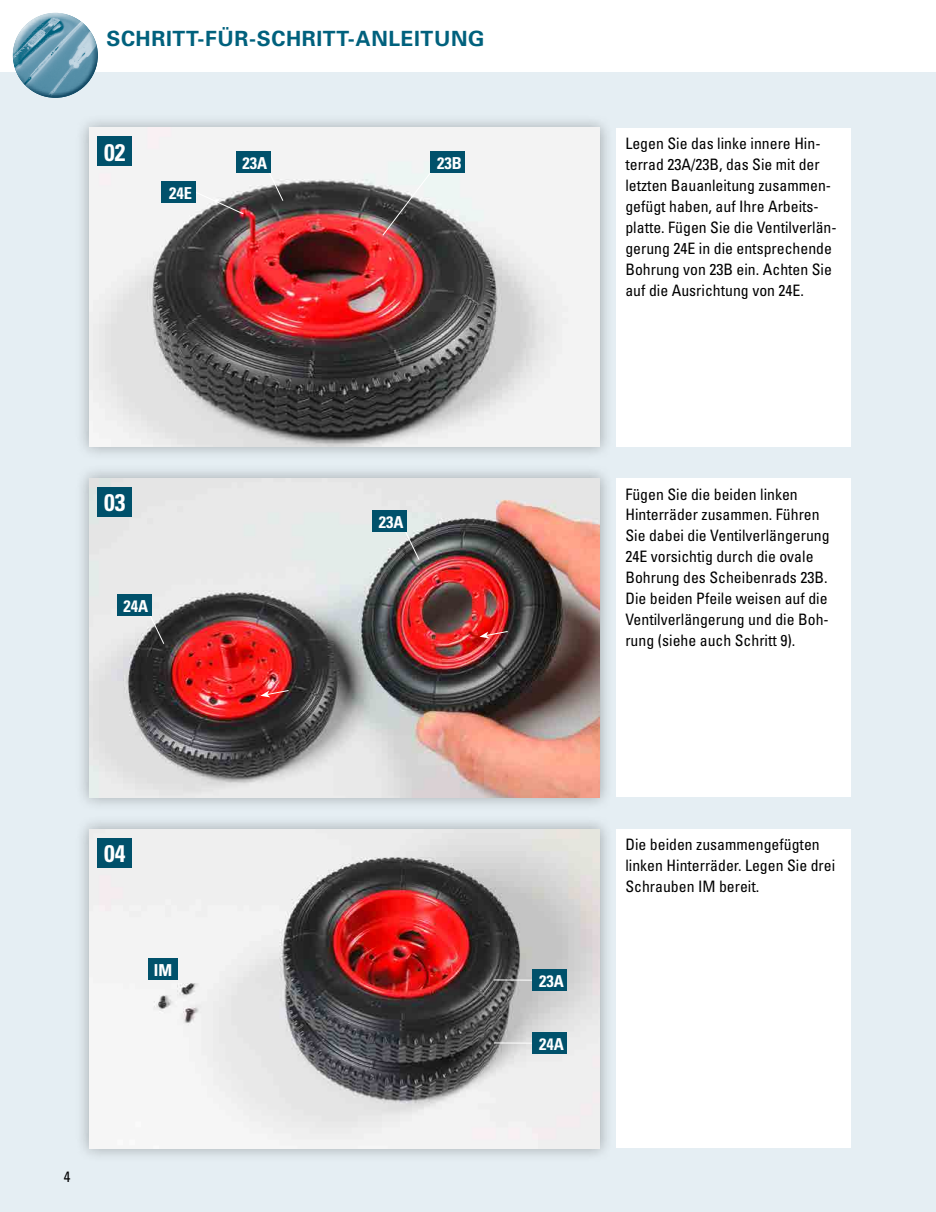
<style>
.page{position:relative;width:936px;height:1212px;background:#fff}
.page>*{position:absolute;margin:0;border:0;box-sizing:border-box;transform-origin:0 0}
.t1{font:700 condensed 24px "Univers";color:#fff}
.t2{font:700 21px "Univers";letter-spacing:.03em;color:#00617d}
.t3{font:700 condensed 16.5px "Univers";color:#fff}
.t4{font:condensed 15.75px/21px "Univers";color:#000}
.t5{font:condensed 15px "Univers";color:#000}
</style>
<div class="page">
<div style="left:0;top:72px;width:935px;height:1140px;background:#e5eef3"></div>
<div style="left:617px;top:478px;width:233px;height:319px;background:#fff"></div>
<div style="left:617px;top:829px;width:233px;height:319px;background:#fff"></div>
<div style="left:617px;top:128px;width:233px;height:318px;background:#fff"></div>
<div style="left:6px;top:6px;width:91px;height:72px;background:#fff;opacity:.75"></div>
<div style="left:12px;top:26px;width:92px;height:73px;background:#00617d;opacity:.75"></div>
<div style="left:75px;top:114px;width:538px;height:346px;background:#000;opacity:.3"></div>
<img style="left:89px;top:128px;width:511px;height:318px">
<div style="left:98px;top:136px;width:34px;height:30px;background:#00516b"></div>
<div style="left:75px;top:465px;width:538px;height:346px;background:#000;opacity:.3"></div>
<img style="left:89px;top:478px;width:511px;height:319px">
<div style="left:98px;top:487px;width:34px;height:30px;background:#00516b"></div>
<div style="left:75px;top:815px;width:538px;height:347px;background:#000;opacity:.3"></div>
<img style="left:89px;top:829px;width:511px;height:319px">
<div style="left:98px;top:838px;width:34px;height:29px;background:#00516b"></div>
<div style="left:148px;top:959px;width:30px;height:21px;background:#00516b"></div>
<svg style="left:382px;top:165px;width:54px;height:71px"></svg>
<svg style="left:261px;top:157px;width:23px;height:45px"></svg>
<svg style="left:397px;top:516px;width:23px;height:45px"></svg>
<hr style="left:494px;top:1042px;width:54px;height:1px;background:#fff">
<hr style="left:494px;top:979px;width:54px;height:1px;background:#fff">
<svg style="left:142px;top:600px;width:23px;height:45px"></svg>
<svg style="left:187px;top:188px;width:57px;height:27px"></svg>
<div style="left:430px;top:151px;width:34px;height:22px;background:#00516b"></div>
<div style="left:236px;top:151px;width:34px;height:22px;background:#00516b"></div>
<div style="left:372px;top:510px;width:34px;height:22px;background:#00516b"></div>
<div style="left:532px;top:1032px;width:34px;height:21px;background:#00516b"></div>
<div style="left:532px;top:969px;width:34px;height:21px;background:#00516b"></div>
<div style="left:117px;top:594px;width:34px;height:22px;background:#00516b"></div>
<div style="left:162px;top:182px;width:34px;height:21px;background:#00516b"></div>
<svg style="left:479px;top:630px;width:29px;height:8px"></svg>
<svg style="left:260px;top:690px;width:29px;height:7px"></svg>
<h2 class="t2" style="left:106px;top:26px;width:379px">SCHRITT-FÜR-SCHRITT-ANLEITUNG</h2>
<h1 class="t1" style="left:104px;top:137px;width:23px">02</h1>
<p class="t3" style="left:169px;top:183px;width:24px">24E</p>
<p class="t3" style="left:242px;top:153px;width:26px">23A</p>
<p class="t3" style="left:437px;top:153px;width:26px">23B</p>
<h1 class="t1" style="left:104px;top:488px;width:23px">03</h1>
<p class="t3" style="left:123px;top:596px;width:26px">24A</p>
<p class="t3" style="left:379px;top:512px;width:26px">23A</p>
<p class="t4" style="left:625px;top:132px;width:213px">Legen Sie das linke innere Hin&shy;terrad 23A/23B, das Sie mit der letzten Bauanleitung zusammen&shy;gefügt haben, auf Ihre Arbeits&shy;platte. Fügen Sie die Ventilverlän&shy;gerung 24E in die entsprechende<br>Bohrung von 23B ein. Achten Sie auf die Ausrichtung von 24E.</p>
<p class="t4" style="left:625px;top:483px;width:206px">Fügen Sie die beiden linken<br>Hinterräder zusammen. Führen<br>Sie dabei die Ventilverlängerung<br>24E vorsichtig durch die ovale<br>Bohrung des Scheibenrads 23B.<br>Die beiden Pfeile weisen auf die<br>Ventilverlängerung und die Boh&shy;rung (siehe auch Schritt 9).</p>
<h1 class="t1" style="left:104px;top:839px;width:23px">04</h1>
<p class="t3" style="left:154px;top:960px;width:20px">IM</p>
<p class="t5" style="left:64px;top:1167px;width:8px">4</p>
<p class="t3" style="left:539px;top:970px;width:26px">23A</p>
<p class="t3" style="left:539px;top:1033px;width:26px">24A</p>
<p class="t4" style="left:625px;top:834px;width:211px">Die beiden zusammengefügten linken Hinterräder. Legen Sie drei<br>Schrauben IM bereit.</p>
</div>
